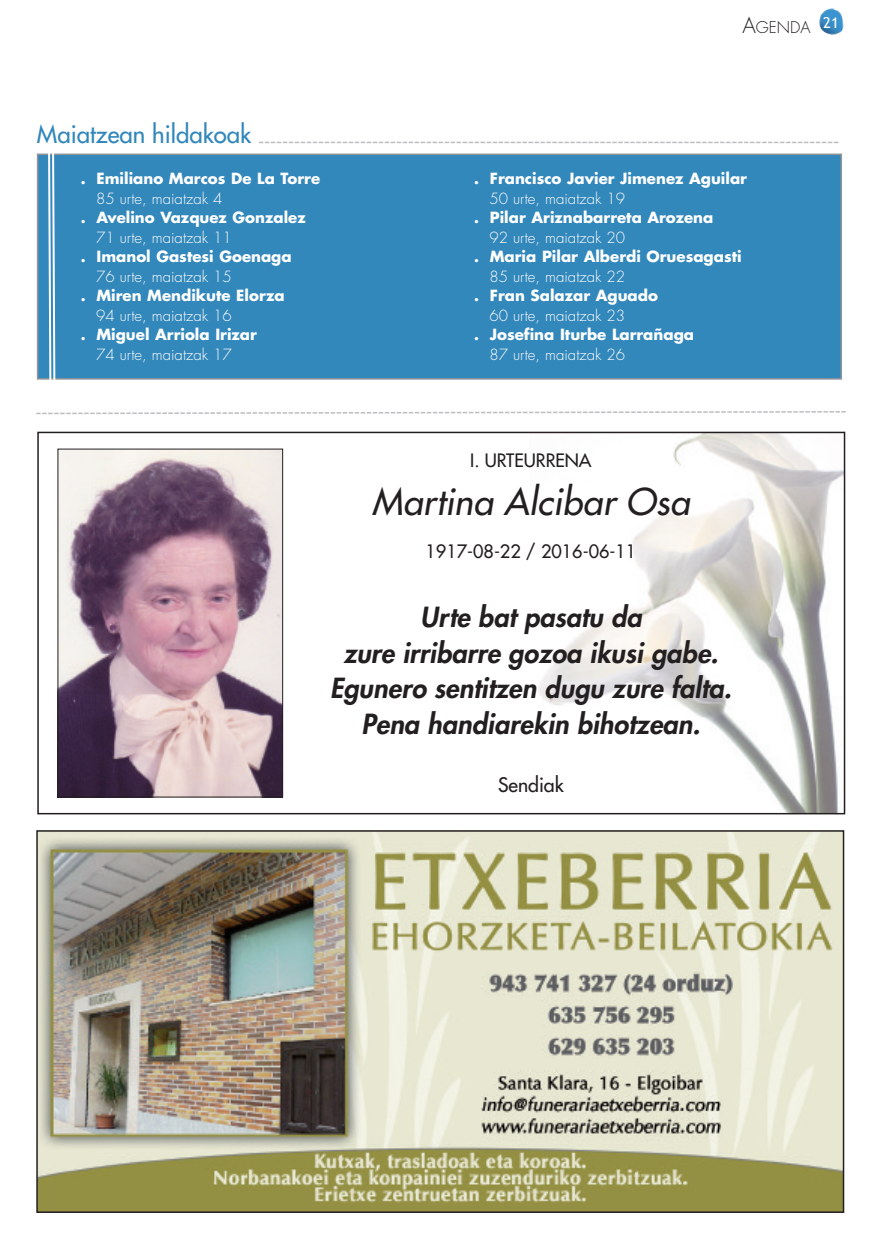
<style>
.page{position:relative;width:877px;height:1247px;background:#fff}
.page>*{position:absolute;margin:0;border:0;box-sizing:border-box;transform-origin:0 0}
.t1{font:italic 36px "Futura";letter-spacing:.005em;color:#231f20}
.t2{font:italic 800 27px/35.5px "Futura";letter-spacing:.005em;color:#231f20;text-align:center}
.t3{font:24px "Futura";color:#3287bb}
.t4{font:19.5px "Futura";color:#231f20}
.t5{font:18px "Futura";color:#231f20}
.t6{font:300 15.75px "Futura";color:#231f20}
.t7{font:700 15px "Futura";color:#fff}
.t8{font:300 15px "Futura";color:#fff}
.s1{font-size:14.25px}
.s2{font-size:21px}
</style>
<div class="page">
<img style="left:819px;top:8px;width:24px;height:27px">
<img style="left:539px;top:435px;width:303px;height:376px">
<div style="left:37px;top:432px;width:808px;height:382px;border:2px solid #231f20"></div>
<img style="left:60px;top:451px;width:221px;height:344px">
<div style="left:58px;top:449px;width:225px;height:348px;border:1px solid #231f20"></div>
<svg style="left:36px;top:411px;width:810px;height:4px"></svg>
<img style="left:39px;top:833px;width:802px;height:377px">
<div style="left:36px;top:830px;width:808px;height:383px;border:2px solid #231f20"></div>
<div style="left:38px;top:155px;width:802px;height:223px;background:#3287bb"></div>
<div style="left:37px;top:154px;width:805px;height:226px;border:2px solid #939598"></div>
<svg style="left:47px;top:153px;width:9px;height:227px"></svg>
<svg style="left:259px;top:142px;width:579px;height:1px"></svg>
<h3 class="t3" style="left:37px;top:122px;width:216px">Maiatzean hildakoak</h3>
<p class="t7" style="left:81px;top:172px;width:241px"><span class="s1">.</span> Emiliano Marcos De La Torre</p>
<p class="t8" style="left:96px;top:191px;width:128px">85 urte, maiatzak 4</p>
<p class="t7" style="left:81px;top:211px;width:226px"><span class="s1">.</span> Avelino Vazquez Gonzalez</p>
<p class="t8" style="left:96px;top:230px;width:137px">71 urte, maiatzak 11</p>
<p class="t7" style="left:81px;top:250px;width:212px"><span class="s1">.</span> Imanol Gastesi Goenaga</p>
<p class="t8" style="left:96px;top:269px;width:137px">76 urte, maiatzak 15</p>
<p class="t7" style="left:81px;top:289px;width:205px"><span class="s1">.</span> Miren Mendikute Elorza</p>
<p class="t8" style="left:96px;top:308px;width:137px">94 urte, maiatzak 16</p>
<p class="t7" style="left:81px;top:328px;width:178px"><span class="s1">.</span> Miguel Arriola Irizar</p>
<p class="t8" style="left:96px;top:347px;width:137px">74 urte, maiatzak 17</p>
<p class="t6" style="left:742px;top:20px;width:98px"><span class="s2">A</span>GENDA <sup>21</sup></p>
<p class="t7" style="left:474px;top:172px;width:274px"><span class="s1">.</span> Francisco Javier Jimenez Aguilar</p>
<p class="t8" style="left:489px;top:191px;width:137px">50 urte, maiatzak 19</p>
<p class="t7" style="left:474px;top:211px;width:241px"><span class="s1">.</span> Pilar Ariznabarreta Arozena</p>
<p class="t8" style="left:489px;top:230px;width:137px">92 urte, maiatzak 20</p>
<p class="t7" style="left:474px;top:250px;width:269px"><span class="s1">.</span> Maria Pilar Alberdi Oruesagasti</p>
<p class="t8" style="left:489px;top:269px;width:137px">85 urte, maiatzak 22</p>
<p class="t7" style="left:474px;top:289px;width:185px"><span class="s1">.</span> Fran Salazar Aguado</p>
<p class="t8" style="left:489px;top:308px;width:137px">60 urte, maiatzak 23</p>
<p class="t7" style="left:474px;top:328px;width:221px"><span class="s1">.</span> Josefina Iturbe Larrañaga</p>
<p class="t8" style="left:489px;top:347px;width:137px">87 urte, maiatzak 26</p>
<p class="t5" style="left:470px;top:451px;width:123px">I. URTEURRENA</p>
<h1 class="t1" style="left:372px;top:484px;width:319px">Martina Alcibar Osa</h1>
<p class="t5" style="left:426px;top:543px;width:212px">1917-08-22 / 2016-06-11</p>
<h2 class="t2" style="left:330px;top:602px;width:403px">Urte bat pasatu da<br>zure irribarre gozoa ikusi gabe.<br>Egunero sentitzen dugu zure falta.<br>Pena handiarekin bihotzean.</h2>
<h3 class="t4" style="left:498px;top:775px;width:67px">Sendiak</h3>
</div>
